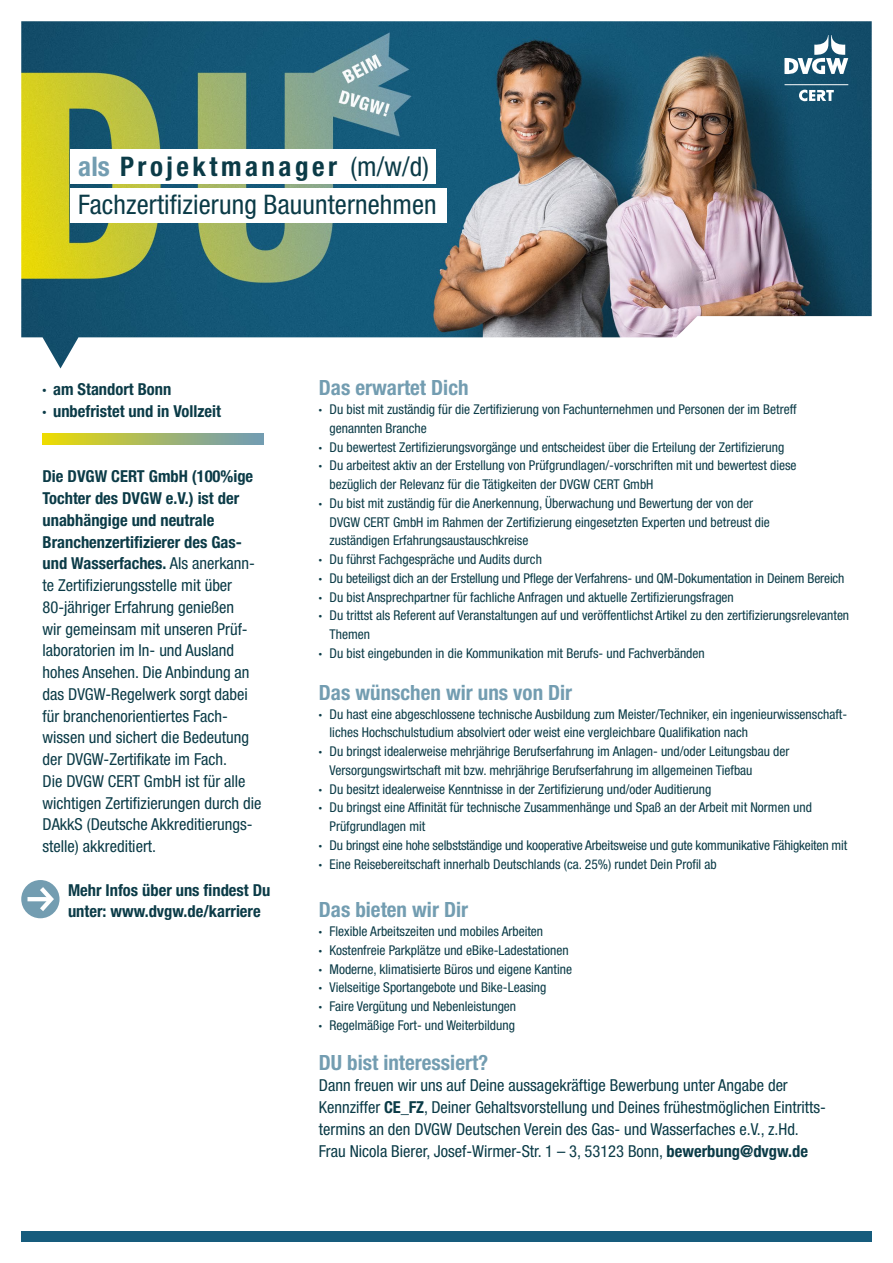
<style>
.page{position:relative;width:893px;height:1263px;background:#fff}
.page>*{position:absolute;margin:0;border:0;box-sizing:border-box;transform-origin:0 0}
.t1{font:condensed 27px/38.5px "Helvetica Neue LT Pro";letter-spacing:.005em;color:#0b3b47}
.t2{font:700 condensed 21px "Helvetica Neue LT Pro";color:#739db1}
.t3{font:condensed 16.5px/21.8px "Helvetica Neue LT Pro";color:#0b3b47}
.t4{font:700 condensed 16.5px/21.8px "Helvetica Neue LT Pro";color:#0b3b47}
.t5{font:condensed 13.5px/18.8px "Helvetica Neue LT Pro";color:#0b3b47}
.s1{font-weight:700;color:#739db1}
.s2{font-weight:700}
</style>
<div class="page">
<div style="left:21px;top:1231px;width:851px;height:11px;background:#165c7d"></div>
<img style="left:21px;top:21px;width:851px;height:347px">
<svg style="left:799px;top:90px;width:35px;height:11px"></svg>
<hr style="left:784px;top:84px;width:64px;height:1px;background:#fff">
<svg style="left:784px;top:35px;width:64px;height:39px"></svg>
<svg style="left:43px;top:434px;width:221px;height:10px;background:#aab961"></svg>
<svg style="left:21px;top:880px;width:39px;height:38px"></svg>
<div style="left:70px;top:189px;width:376px;height:34px;background:#fff"></div>
<div style="left:70px;top:149px;width:365px;height:34px;background:#fff"></div>
<h1 class="t1" style="left:78px;top:147px;width:360px"><span class="s1">als</span> <span class="s2">Projektmanager</span> (m/w/d)<br>Fachzertifizierung Bauunternehmen</h1>
<p class="t4" style="left:43px;top:379px;width:180px">∙ am Standort Bonn<br>∙ unbefristet und in Vollzeit</p>
<h2 class="t2" style="left:319px;top:375px;width:151px">Das erwartet Dich</h2>
<p class="t5" style="left:319px;top:400px;width:479px"><span class="s2">∙</span> Du bist mit zuständig für die Zertifizierung von Fachunternehmen und Personen der im Betreff</p>
<p class="t5" style="left:330px;top:418px;width:99px">genannten Branche</p>
<p class="t5" style="left:319px;top:437px;width:467px"><span class="s2">∙</span> Du bewertest Zertifizierungsvorgänge und entscheidest über die Erteilung der Zertifizierung</p>
<p class="t5" style="left:319px;top:456px;width:479px"><span class="s2">∙</span> Du arbeitest aktiv an der Erstellung von Prüfgrundlagen/-vorschriften mit und bewertest diese</p>
<p class="t5" style="left:330px;top:475px;width:325px">bezüglich der Relevanz für die Tätigkeiten der DVGW CERT GmbH</p>
<p class="t5" style="left:319px;top:493px;width:436px"><span class="s2">∙</span> Du bist mit zuständig für die Anerkennung, Überwachung und Bewertung der von der</p>
<p class="t5" style="left:330px;top:512px;width:442px">DVGW CERT GmbH im Rahmen der Zertifizierung eingesetzten Experten und betreust die</p>
<p class="t5" style="left:330px;top:531px;width:200px">zuständigen Erfahrungsaustauschkreise</p>
<p class="t5" style="left:319px;top:550px;width:225px"><span class="s2">∙</span> Du führst Fachgespräche und Audits durch</p>
<p class="t5" style="left:319px;top:568px;width:527px"><span class="s2">∙</span> Du beteiligst dich an der Erstellung und Pflege der Verfahrens- und QM-Dokumentation in Deinem Bereich</p>
<p class="t5" style="left:319px;top:587px;width:416px"><span class="s2">∙</span> Du bist Ansprechpartner für fachliche Anfragen und aktuelle Zertifizierungsfragen</p>
<p class="t5" style="left:319px;top:606px;width:532px"><span class="s2">∙</span> Du trittst als Referent auf Veranstaltungen auf und veröffentlichst Artikel zu den zertifizierungsrelevanten</p>
<p class="t5" style="left:330px;top:625px;width:42px">Themen</p>
<p class="t5" style="left:319px;top:643px;width:387px"><span class="s2">∙</span> Du bist eingebunden in die Kommunikation mit Berufs- und Fachverbänden</p>
<h2 class="t2" style="left:319px;top:680px;width:255px">Das wünschen wir uns von Dir</h2>
<p class="t5" style="left:319px;top:704px;width:530px"><span class="s2">∙</span> Du hast eine abgeschlossene technische Ausbildung zum Meister/Techniker, ein ingenieurwissenschaft-</p>
<p class="t5" style="left:330px;top:723px;width:420px">liches Hochschulstudium absolviert oder weist eine vergleichbare Qualifikation nach</p>
<p class="t5" style="left:319px;top:742px;width:472px"><span class="s2">∙</span> Du bringst idealerweise mehrjährige Berufserfahrung im Anlagen- und/oder Leitungsbau der</p>
<p class="t5" style="left:330px;top:760px;width:424px">Versorgungswirtschaft mit bzw. mehrjährige Berufserfahrung im allgemeinen Tiefbau</p>
<p class="t5" style="left:319px;top:779px;width:394px"><span class="s2">∙</span> Du besitzt idealerweise Kenntnisse in der Zertifizierung und/oder Auditierung</p>
<p class="t5" style="left:319px;top:798px;width:494px"><span class="s2">∙</span> Du bringst eine Affinität für technische Zusammenhänge und Spaß an der Arbeit mit Normen und</p>
<p class="t5" style="left:330px;top:817px;width:97px">Prüfgrundlagen mit</p>
<p class="t5" style="left:319px;top:835px;width:530px"><span class="s2">∙</span> Du bringst eine hohe selbstständige und kooperative Arbeitsweise und gute kommunikative Fähigkeiten mit</p>
<p class="t5" style="left:319px;top:854px;width:399px"><span class="s2">∙</span> Eine Reisebereitschaft innerhalb Deutschlands (ca. 25%) rundet Dein Profil ab</p>
<h2 class="t2" style="left:319px;top:897px;width:151px">Das bieten wir Dir</h2>
<p class="t5" style="left:319px;top:922px;width:255px"><span class="s2">∙</span> Flexible Arbeitszeiten und mobiles Arbeiten<br><span class="s2">∙</span> Kostenfreie Parkplätze und eBike-Ladestationen <span class="s2">∙</span> Moderne, klimatisierte Büros und eigene Kantine <span class="s2">∙</span> Vielseitige Sportangebote und Bike-Leasing<br><span class="s2">∙</span> Faire Vergütung und Nebenleistungen<br><span class="s2">∙</span> Regelmäßige Fort- und Weiterbildung</p>
<h2 class="t2" style="left:319px;top:1049px;width:171px">DU bist interessiert?</h2>
<p class="t3" style="left:319px;top:1074px;width:507px">Dann freuen wir uns auf Deine aussagekräftige Bewerbung unter Angabe der Kennziffer <span class="s2">CE_FZ</span>, Deiner Gehaltsvorstellung und Deines frühestmöglichen Eintritts&shy;termins an den DVGW Deutschen Verein des Gas- und Wasserfaches e.V., z.Hd.<br>Frau Nicola Bierer, Josef-Wirmer-Str. 1 – 3, 53123 Bonn, <span class="s2">bewerbung@dvgw.de</span></p>
<p class="t3" style="left:43px;top:465px;width:221px"><span class="s2">Die DVGW CERT GmbH (100%ige<br>Tochter des DVGW e.V.) ist der unabhängige und neutrale<br>Branchenzertifizierer des Gas&shy;und Wasserfaches.</span> Als anerkann&shy;te Zertifizierungsstelle mit über<br>80-jähriger Erfahrung genießen<br>wir gemeinsam mit unseren Prüf&shy;laboratorien im In- und Ausland hohes Ansehen. Die Anbindung an das DVGW-Regelwerk sorgt dabei für branchenorientiertes Fach&shy;wissen und sichert die Bedeutung der DVGW-Zertifikate im Fach.<br>Die DVGW CERT GmbH ist für alle wichtigen Zertifizierungen durch die<br>DAkkS (Deutsche Akkreditierungs&shy;stelle) akkreditiert.</p>
<p class="t4" style="left:68px;top:879px;width:204px">Mehr Infos über uns findest Du unter: www.dvgw.de/karriere</p>
</div>
